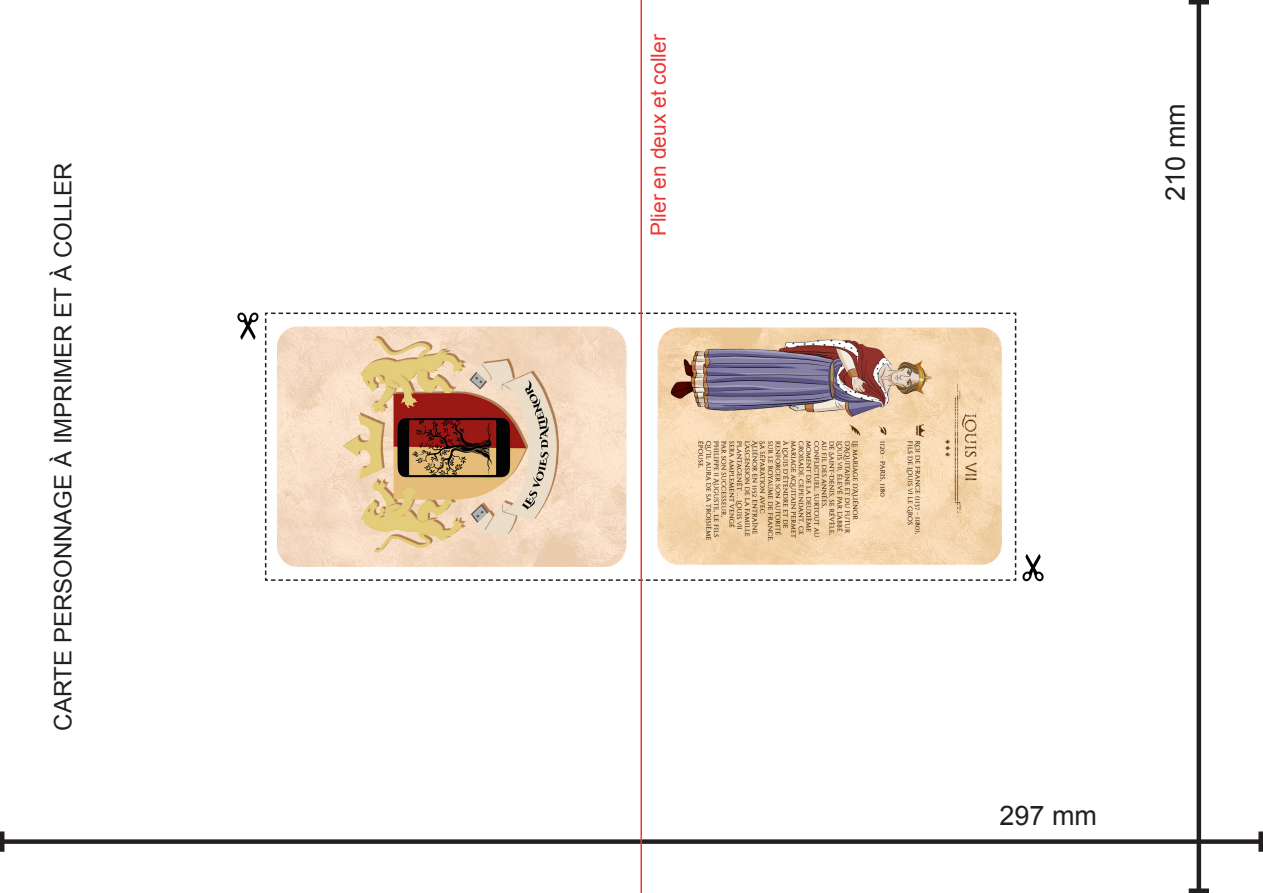
<style>
.page{position:relative;width:1263px;height:893px;background:#fff}
.page>*{position:absolute;margin:0;border:0;box-sizing:border-box;transform-origin:0 0}
.t1{font:27px "Arial";color:#231f20}
.t2{font:24px "Arial";color:#231f20}
.t3{font:21px "Arial";color:#ee3636}
</style>
<div class="page">
<div style="left:2px;top:839px;width:1259px;height:5px;background:#231f20"></div>
<hr style="left:0;top:831px;width:4px;height:21px;background:#231f20">
<div style="left:1258px;top:831px;width:5px;height:21px;background:#231f20"></div>
<div style="left:1196px;top:2px;width:5px;height:889px;background:#231f20"></div>
<div style="left:1189px;top:888px;width:20px;height:5px;background:#231f20"></div>
<div style="left:1189px;top:0;width:20px;height:5px;background:#231f20"></div>
<svg style="left:1022px;top:554px;width:22px;height:27px"></svg>
<svg style="left:237px;top:313px;width:22px;height:27px"></svg>
<svg style="left:264px;top:312px;width:753px;height:269px"></svg>
<hr style="left:640px;top:0;width:2px;height:893px;background:#ee3636">
<p class="t2" style="left:47px;top:731px;width:570px;rotate:-90deg">CARTE PERSONNAGE À IMPRIMER ET À COLLER</p>
<p class="t3" style="left:645px;top:236px;width:204px;rotate:-90deg">Plier en deux et coller</p>
<p class="t1" style="left:1158px;top:201px;width:99px;rotate:-90deg">210 mm</p>
<p class="t1" style="left:999px;top:797px;width:99px">297 mm</p>
</div>
